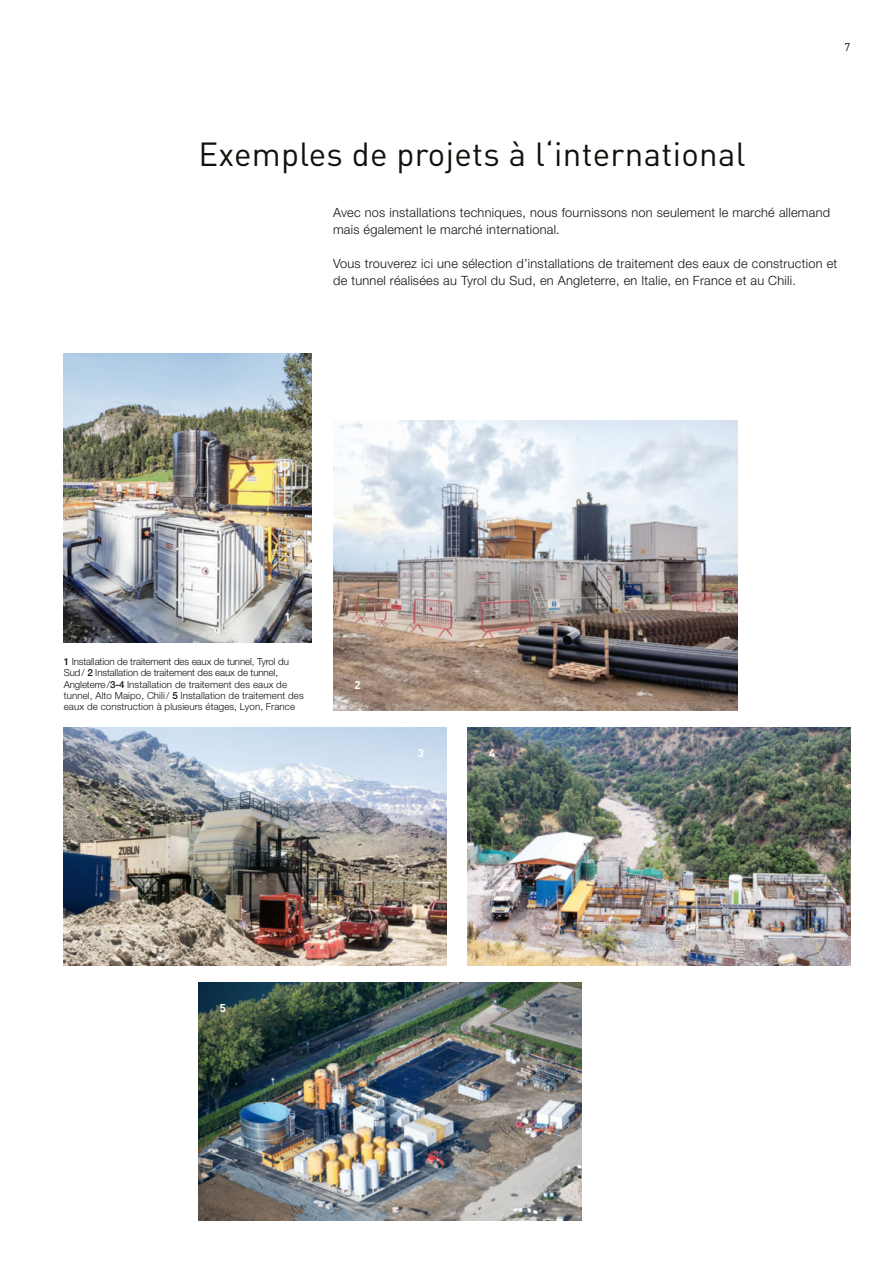
<style>
.page{position:relative;width:893px;height:1263px;background:#fff}
.page>*{position:absolute;margin:0;border:0;box-sizing:border-box;transform-origin:0 0}
.t1{font:33px "DIN Pro";letter-spacing:.01em;color:#12120d}
.t2{font:300 12.75px/17px "Helvetica Neue LT Pro";letter-spacing:.02em;color:#12120d}
.t3{font:700 11.25px "DIN Pro";color:#fff}
.t4{font:11.25px "DIN Pro";color:#12120d}
.t5{font:300 9.75px/11.2px "Helvetica Neue LT Pro";letter-spacing:.01em;color:#12120d}
.s1{font-weight:500}
</style>
<div class="page">
<img style="left:64px;top:727px;width:382px;height:238px">
<img style="left:468px;top:727px;width:382px;height:238px">
<img style="left:198px;top:982px;width:383px;height:238px">
<img style="left:333px;top:421px;width:404px;height:289px">
<img style="left:64px;top:353px;width:248px;height:289px">
<p class="t4" style="left:845px;top:39px;width:7px">7</p>
<h1 class="t1" style="left:198px;top:131px;width:549px">Exemples de projets à l‘international</h1>
<p class="t2" style="left:333px;top:204px;width:498px">Avec nos installations techniques, nous fournissons non seulement le marché allemand mais également le marché international.</p>
<p class="t2" style="left:333px;top:255px;width:506px">Vous trouverez ici une sélection d’installations de traitement des eaux de construction et de tunnel réalisées au Tyrol du Sud, en Angleterre, en Italie, en France et au Chili.</p>
<p class="t3" style="left:284px;top:609px;width:8px">1</p>
<p class="t5" style="left:64px;top:656px;width:241px"><span class="s1">1</span> Installation de traitement des eaux de tunnel, Tyrol du Sud/ <span class="s1">2</span> Installation de traitement des eaux de tunnel, Angleterre/<span class="s1">3-4</span> Installation de traitement des eaux de tunnel, Alto Maipo, Chili/ <span class="s1">5</span> Installation de traitement des eaux de construction à plusieurs étages, Lyon, France</p>
<p class="t3" style="left:354px;top:677px;width:8px">2</p>
<p class="t3" style="left:418px;top:745px;width:8px">3</p>
<p class="t3" style="left:489px;top:745px;width:8px">4</p>
<p class="t3" style="left:220px;top:1000px;width:8px">5</p>
</div>
